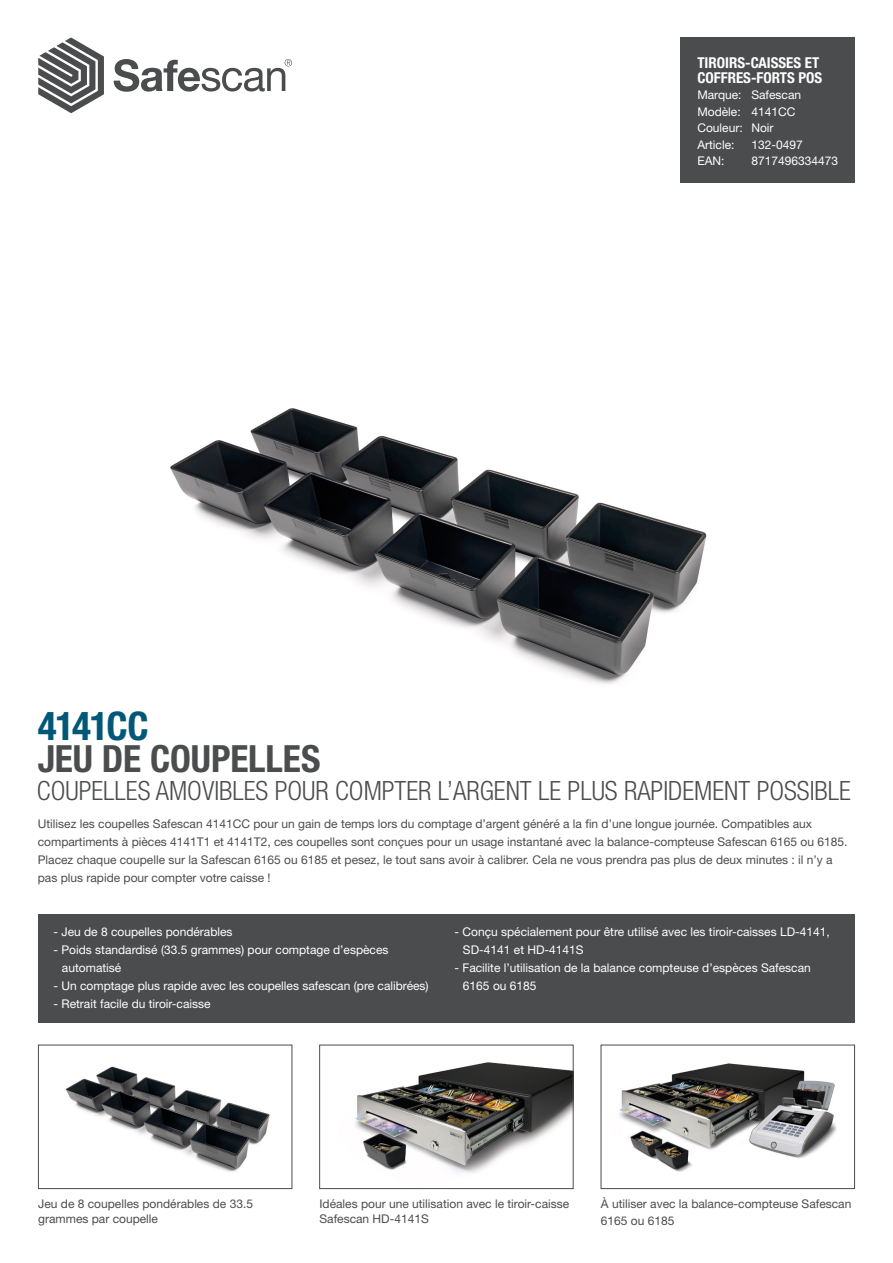
<style>
.page{position:relative;width:893px;height:1263px;background:#fff}
.page>*{position:absolute;margin:0;border:0;box-sizing:border-box;transform-origin:0 0}
.t1{font:700 condensed 39.45px "Helvetica Neue LT Std";letter-spacing:-.03em;color:#005879}
.t2{font:700 condensed 37.5px "Helvetica Neue LT Std";color:#4b4c4d}
.t3{font:300 condensed 26.55px "Helvetica Neue LT Std";color:#4b4c4d}
.t4{font:700 condensed 15px/15px "Helvetica Neue LT Std";color:#fff}
.Platte_tekst{font:12px/18px "Helvetica Neue LT Std";color:#4b4c4d}
.Points{font:12px/18px "Helvetica Neue LT Std";color:#fff}
.Tabel{font:12px "Helvetica Neue LT Std";color:#fff}
</style>
<div class="page">
<div style="left:680px;top:37px;width:175px;height:146px;background:#4b4c4d"></div>
<svg style="left:38px;top:37px;width:66px;height:76px"></svg>
<svg style="left:114px;top:59px;width:178px;height:33px"></svg>
<div style="left:38px;top:914px;width:817px;height:109px;background:#4b4c4d"></div>
<img style="left:170px;top:408px;width:537px;height:276px">
<img style="left:355px;top:1062px;width:216px;height:111px">
<div style="left:319px;top:1045px;width:254px;height:144px;border:1px solid #4b4c4d"></div>
<img style="left:619px;top:1063px;width:218px;height:109px">
<div style="left:601px;top:1045px;width:254px;height:144px;border:1px solid #4b4c4d"></div>
<img style="left:65px;top:1066px;width:205px;height:106px">
<div style="left:38px;top:1045px;width:254px;height:144px;border:1px solid #4b4c4d"></div>
<p class="t4" style="left:697px;top:55px;width:127px">TIROIRS-CAISSES ET<br>COFFRES-FORTS POS</p>
<p class="Points" style="left:697px;top:86px;width:105px">Marque: Safescan</p>
<p class="Tabel" style="left:697px;top:104px;width:100px">Modèle: 4141CC</p>
<p class="Points" style="left:697px;top:119px;width:78px">Couleur: Noir</p>
<p class="Tabel" style="left:697px;top:137px;width:39px">Article:</p>
<p class="Tabel" style="left:751px;top:137px;width:53px">132-0497</p>
<p class="Tabel" style="left:697px;top:154px;width:29px">EAN:</p>
<p class="Tabel" style="left:751px;top:154px;width:88px">8717496334473</p>
<p class="t1" style="left:38px;top:702px;width:113px">4141CC</p>
<p class="t3" style="left:37px;top:775px;width:815px">COUPELLES AMOVIBLES POUR COMPTER L’ARGENT LE PLUS RAPIDEMENT POSSIBLE</p>
<p class="t2" style="left:38px;top:736px;width:284px">JEU DE COUPELLES</p>
<p class="Platte_tekst" style="left:38px;top:815px;width:811px">Utilisez les coupelles Safescan 4141CC pour un gain de temps lors du comptage d’argent généré a la fin d’une longue journée. Compatibles aux compartiments à pièces 4141T1 et 4141T2, ces coupelles sont conçues pour un usage instantané avec la balance-compteuse Safescan 6165 ou 6185.<br>Placez chaque coupelle sur la Safescan 6165 ou 6185 et pesez, le tout sans avoir à calibrer. Cela ne vous prendra pas plus de deux minutes : il n’y a pas plus rapide pour compter votre caisse !</p>
<p class="Points" style="left:53px;top:923px;width:181px">- Jeu de 8 coupelles pondérables</p>
<p class="Points" style="left:62px;top:941px;width:328px;text-indent:-9px">- Poids standardisé (33.5 grammes) pour comptage d’espèces automatisé</p>
<p class="Points" style="left:53px;top:977px;width:377px">- Un comptage plus rapide avec les coupelles safescan (pre calibrées)</p>
<p class="Points" style="left:53px;top:995px;width:159px">- Retrait facile du tiroir-caisse</p>
<p class="Points" style="left:463px;top:923px;width:368px;text-indent:-9px">- Conçu spécialement pour être utilisé avec les tiroir-caisses LD-4141,<br>SD-4141 et HD-4141S</p>
<p class="Points" style="left:463px;top:959px;width:349px;text-indent:-9px">- Facilite l’utilisation de la balance compteuse d’espèces Safescan<br>6165 ou 6185</p>
<p class="Platte_tekst" style="left:38px;top:1196px;width:216px;line-height:15px">Jeu de 8 coupelles pondérables de 33.5 grammes par coupelle</p>
<p class="Platte_tekst" style="left:319px;top:1196px;width:251px;line-height:15px">Idéales pour une utilisation avec le tiroir-caisse<br>Safescan HD-4141S</p>
<p class="Platte_tekst" style="left:601px;top:1196px;width:252px;line-height:16.5px">À utiliser avec la balance-compteuse Safescan<br>6165 ou 6185</p>
</div>
